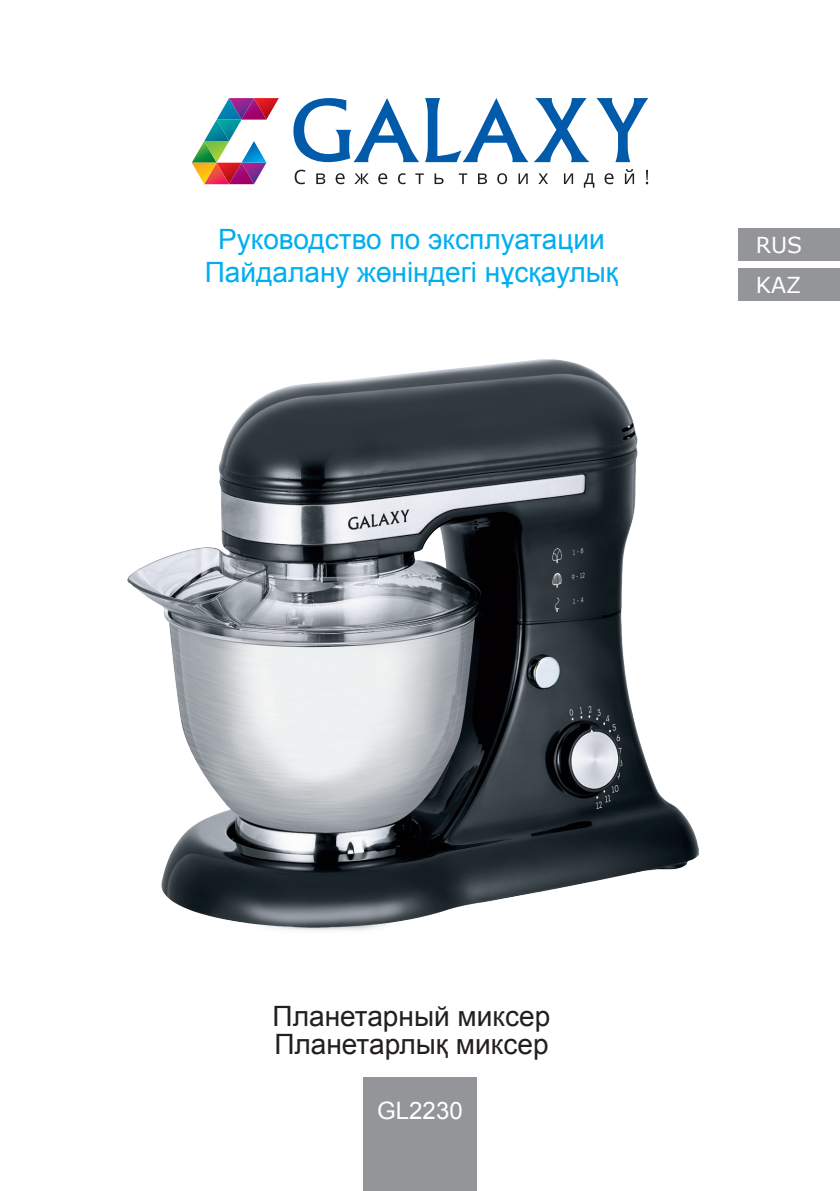
<style>
.page{position:relative;width:840px;height:1191px;background:#fff}
.page>*{position:absolute;margin:0;border:0;box-sizing:border-box;transform-origin:0 0}
.t1{font:28px/33.6px "Arial";color:#00aeef;text-align:center}
.t2{font:28px/28px "Arial";color:#231f20}
.t3{font:24px "Arial";color:#fff}
.t4{font:22px/39.6px "Verdana";color:#fff}
</style>
<div class="page">
<div style="left:363px;top:1077px;width:113px;height:113px;background:#939598"></div>
<div style="left:738px;top:228px;width:101px;height:33px;background:#939598"></div>
<div style="left:738px;top:268px;width:101px;height:33px;background:#939598"></div>
<svg style="left:293px;top:98px;width:355px;height:64px"></svg>
<svg style="left:294px;top:169px;width:353px;height:19px"></svg>
<img style="left:192px;top:98px;width:87px;height:86px">
<img style="left:128px;top:359px;width:569px;height:572px">
<p class="t1" style="left:205px;top:222px;width:415px">Руководство по эксплуатации<br>Пайдалану жөніндегі нұсқаулық</p>
<p class="t4" style="left:755px;top:225px;width:48px">RUS<br>KAZ</p>
<p class="t2" style="left:272px;top:1002px;width:279px">Планетарный миксер<br>Планетарлық миксер</p>
<p class="t3" style="left:377px;top:1095px;width:87px">GL2230</p>
</div>
